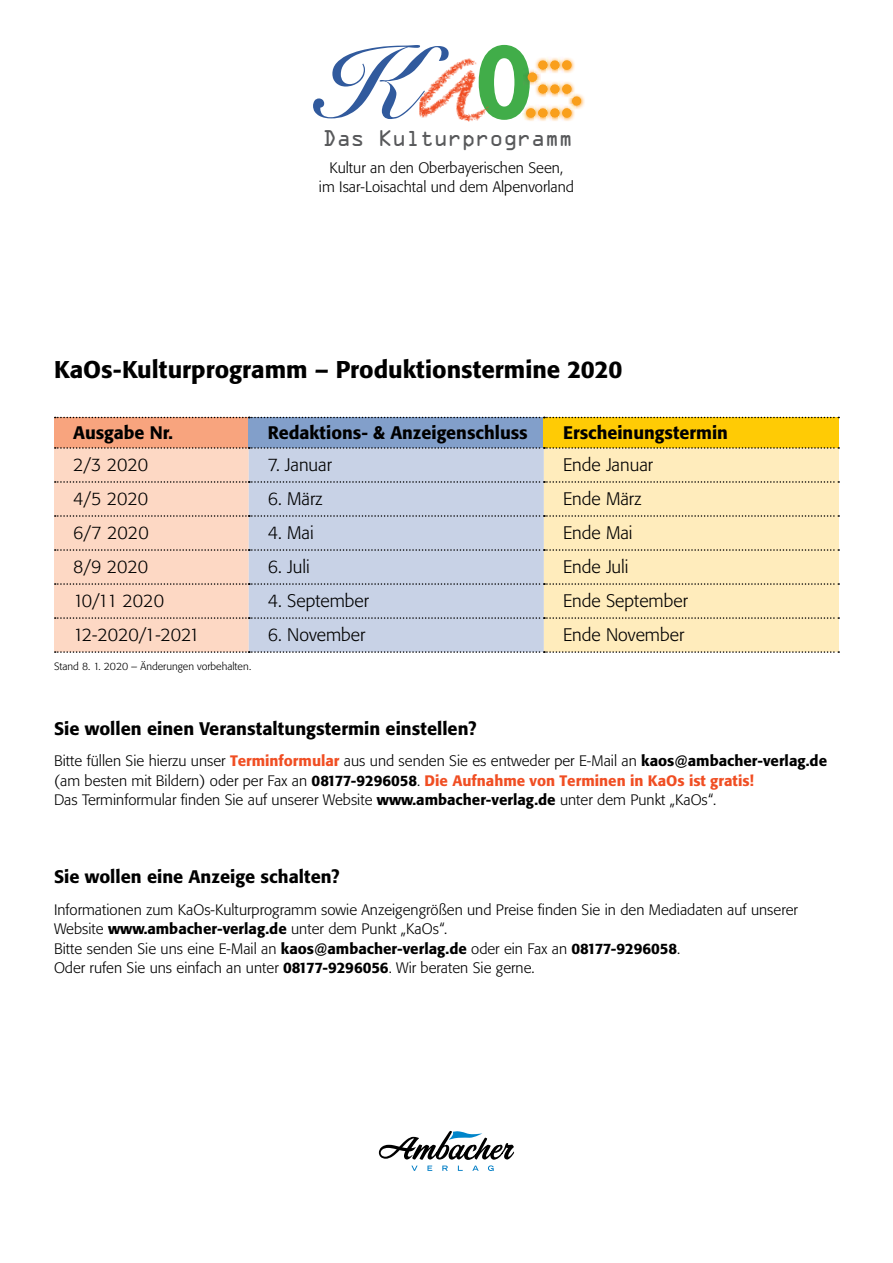
<style>
.page{position:relative;width:893px;height:1263px;background:#fff}
.page>*{position:absolute;margin:0;border:0;box-sizing:border-box;transform-origin:0 0}
.t1{font:700 condensed 96.3px "Futura";color:#41ad49}
.t2{font:500 24px "Formata BQ";color:#000}
.t3{font:20.4px "OCRA Std";letter-spacing:-.04em;color:#58595b}
.t4{font:300 18px "Formata BQ";color:#000}
.t5{font:500 18px "Formata BQ";color:#000}
.t6{font:300 15px/19.5px "Formata BQ";color:#000}
.t7{font:300 10.5px "Formata BQ";color:#000}
.s1{font-weight:500;color:#f04e23}
.s2{font-weight:500}
</style>
<div class="page">
<div style="left:54px;top:417px;width:195px;height:31px;background:#f8a47e"></div>
<div style="left:249px;top:417px;width:295px;height:31px;background:#829fca"></div>
<div style="left:544px;top:417px;width:295px;height:31px;background:#ffcb05"></div>
<svg style="left:55px;top:417px;width:784px;height:1px"></svg>
<svg style="left:54px;top:447px;width:785px;height:206px;background:#e5d9c9"></svg>
<svg style="left:379px;top:1131px;width:135px;height:40px"></svg>
<svg style="left:313px;top:45px;width:106px;height:74px"></svg>
<img style="left:419px;top:45px;width:70px;height:77px">
<img style="left:537px;top:58px;width:9px;height:2px">
<img style="left:536px;top:94px;width:10px;height:3px">
<img style="left:539px;top:106px;width:7px;height:15px">
<img style="left:527px;top:106px;width:7px;height:15px">
<img style="left:522px;top:105px;width:8px;height:15px">
<img style="left:534px;top:106px;width:5px;height:14px">
<div style="left:527px;top:109px;width:8px;height:8px;background:#f99f1c;border-radius:50%"></div>
<div style="left:526px;top:108px;width:10px;height:10px;border:2px solid #f99f1c;border-radius:50%"></div>
<img style="left:530px;top:69px;width:11px;height:17px">
<img style="left:524px;top:69px;width:6px;height:17px">
<div style="left:528px;top:73px;width:8px;height:8px;background:#f99f1c;border-radius:50%"></div>
<div style="left:528px;top:72px;width:9px;height:10px;border:2px solid #f99f1c;border-radius:50%"></div>
<img style="left:581px;top:95px;width:4px;height:13px">
<img style="left:551px;top:58px;width:7px;height:2px">
<img style="left:551px;top:94px;width:7px;height:3px">
<img style="left:551px;top:106px;width:7px;height:15px">
<img style="left:546px;top:106px;width:5px;height:14px">
<img style="left:563px;top:58px;width:12px;height:15px">
<img style="left:558px;top:58px;width:5px;height:14px">
<svg style="left:534px;top:60px;width:26px;height:14px"></svg>
<div style="left:563px;top:61px;width:8px;height:8px;background:#f99f1c;border-radius:50%"></div>
<div style="left:562px;top:60px;width:10px;height:10px;border:2px solid #f99f1c;border-radius:50%"></div>
<img style="left:563px;top:82px;width:12px;height:15px">
<img style="left:558px;top:83px;width:5px;height:13px">
<svg style="left:534px;top:81px;width:26px;height:13px"></svg>
<div style="left:563px;top:85px;width:8px;height:8px;background:#f99f1c;border-radius:50%"></div>
<div style="left:562px;top:84px;width:10px;height:10px;border:2px solid #f99f1c;border-radius:50%"></div>
<img style="left:563px;top:106px;width:12px;height:15px">
<svg style="left:568px;top:93px;width:13px;height:17px"></svg>
<img style="left:558px;top:106px;width:5px;height:14px">
<svg style="left:538px;top:108px;width:22px;height:10px"></svg>
<div style="left:563px;top:109px;width:8px;height:8px;background:#f99f1c;border-radius:50%"></div>
<div style="left:562px;top:108px;width:10px;height:10px;border:2px solid #f99f1c;border-radius:50%"></div>
<h1 class="t1" style="left:476px;top:21px;width:58px">O</h1>
<h3 class="t3" style="left:322px;top:129px;width:252px">Das Kulturprogramm</h3>
<p class="t6" style="left:319px;top:158px;width:257px;text-align:center">Kultur an den Oberbayerischen Seen,<br>im Isar-Loisachtal und dem Alpenvorland</p>
<h2 class="t2" style="left:54px;top:355px;width:570px">KaOs-Kulturprogramm – Produktionstermine 2020</h2>
<p class="t5" style="left:73px;top:421px;width:101px">Ausgabe Nr.</p>
<p class="t5" style="left:268px;top:421px;width:261px">Redaktions- &amp; Anzeigenschluss</p>
<p class="t5" style="left:563px;top:421px;width:167px">Erscheinungstermin</p>
<p class="t4" style="left:73px;top:454px;width:77px">2/3 2020</p>
<p class="t4" style="left:268px;top:454px;width:66px">7. Januar</p>
<p class="t4" style="left:563px;top:454px;width:92px">Ende Januar</p>
<p class="t4" style="left:73px;top:488px;width:77px">4/5 2020</p>
<p class="t4" style="left:268px;top:488px;width:56px">6. März</p>
<p class="t4" style="left:563px;top:488px;width:80px">Ende März</p>
<p class="t4" style="left:73px;top:522px;width:77px">6/7 2020</p>
<p class="t4" style="left:268px;top:522px;width:47px">4. Mai</p>
<p class="t4" style="left:563px;top:522px;width:71px">Ende Mai</p>
<p class="t4" style="left:73px;top:556px;width:77px">8/9 2020</p>
<p class="t4" style="left:268px;top:556px;width:43px">6. Juli</p>
<p class="t4" style="left:563px;top:556px;width:67px">Ende Juli</p>
<p class="t4" style="left:73px;top:590px;width:92px">10/11 2020</p>
<p class="t4" style="left:268px;top:590px;width:103px">4. September</p>
<p class="t4" style="left:563px;top:590px;width:126px">Ende September</p>
<p class="t4" style="left:73px;top:624px;width:128px">12-2020/1-2021</p>
<p class="t4" style="left:268px;top:624px;width:99px">6. November</p>
<p class="t4" style="left:563px;top:624px;width:123px">Ende November</p>
<p class="t7" style="left:54px;top:660px;width:199px">Stand 8. 1. 2020 – Änderungen vorbehalten.</p>
<p class="t5" style="left:54px;top:717px;width:424px">Sie wollen einen Veranstaltungstermin einstellen?</p>
<p class="t6" style="left:54px;top:751px;width:775px">Bitte füllen Sie hierzu unser <span class="s1">Terminformular</span> aus und senden Sie es entweder per E-Mail an <span class="s2">kaos@ambacher-verlag.de </span>(am besten mit Bildern) oder per Fax an <span class="s2">08177-9296058</span>. <span class="s1">Die Aufnahme von Terminen in KaOs ist gratis!<br></span>Das Terminformular finden Sie auf unserer Website <span class="s2">www.ambacher-verlag.de</span> unter dem Punkt „KaOs“.</p>
<p class="t5" style="left:54px;top:866px;width:287px">Sie wollen eine Anzeige schalten?</p>
<p class="t6" style="left:54px;top:900px;width:745px">Informationen zum KaOs-Kulturprogramm sowie Anzeigengrößen und Preise finden Sie in den Mediadaten auf unserer Website <span class="s2">www.ambacher-verlag.de</span> unter dem Punkt „KaOs“.<br>Bitte senden Sie uns eine E-Mail an <span class="s2">kaos@ambacher-verlag.de</span> oder ein Fax an <span class="s2">08177-9296058</span>.<br>Oder rufen Sie uns einfach an unter <span class="s2">08177-9296056</span>. Wir beraten Sie gerne.</p>
</div>
